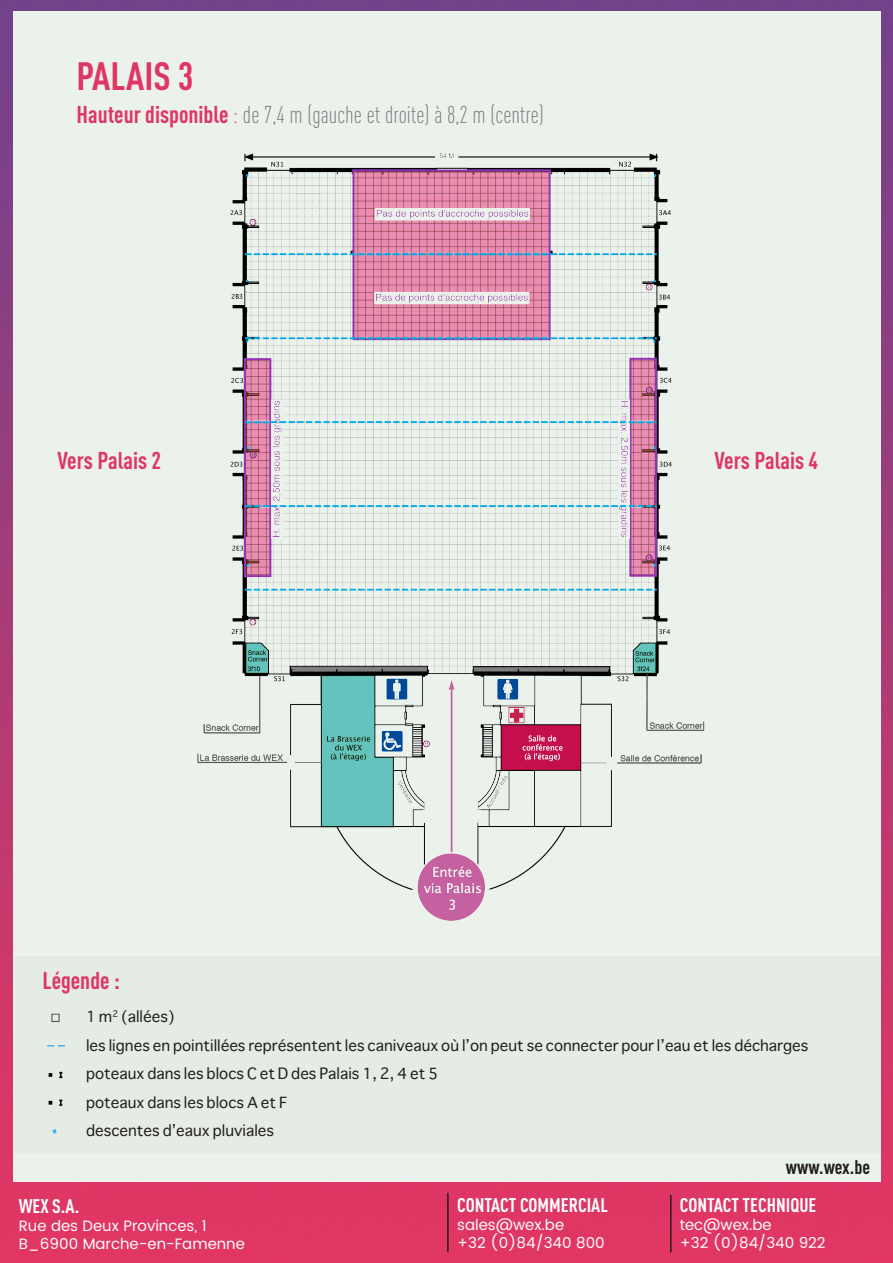
<style>
.page{position:relative;width:893px;height:1263px;background:#fff}
.page>*{position:absolute;margin:0;border:0;box-sizing:border-box;transform-origin:0 0}
.t1{font:700 39px "DIN Cond";color:#df3663}
.t2{font:300 24px "DIN Cond";color:#757679}
.t3{font:700 24px "DIN Cond";color:#df3663}
.t4{font:700 19.5px "DIN Cond";color:#fff}
.t5{font:700 19.5px "DIN Cond";color:#231f20}
.t6{font:15px "Sathu";color:#231f20}
.t7{font:15px/18px "Poppins";color:#fff}
.s1{font-weight:700;color:#df3663}
.s2{color:#df3663}
</style>
<div class="page">
<img style="left:0;top:0;width:893px;height:1263px">
<div style="left:13px;top:12px;width:867px;height:1170px;background:#ebf1eb"></div>
<div style="left:14px;top:956px;width:868px;height:196px;background:#e5ebe5"></div>
<hr style="left:447px;top:1193px;width:2px;height:59px;background:#231f20">
<hr style="left:670px;top:1195px;width:1px;height:57px;background:#231f20">
<img style="left:51px;top:1013px;width:9px;height:9px">
<img style="left:48px;top:1071px;width:15px;height:8px">
<img style="left:48px;top:1099px;width:15px;height:7px">
<img style="left:197px;top:153px;width:508px;height:768px">
<svg style="left:47px;top:1045px;width:18px;height:1px"></svg>
<svg style="left:53px;top:1129px;width:3px;height:4px"></svg>
<p class="t1" style="left:77px;top:52px;width:118px">PALAIS 3</p>
<p class="t2" style="left:77px;top:101px;width:469px"><span class="s1">Hauteur disponible</span> <span class="s2">:</span> de 7,4 m (gauche et droite) à 8,2 m (centre)</p>
<p class="t3" style="left:57px;top:446px;width:105px">Vers Palais 2</p>
<p class="t3" style="left:714px;top:446px;width:105px">Vers Palais 4</p>
<p class="t3" style="left:43px;top:966px;width:79px">Légende :</p>
<p class="t6" style="left:86px;top:1004px;width:90px">1 m<sup>2</sup> (allées)</p>
<p class="t6" style="left:86px;top:1033px;width:724px">les lignes en pointillées représentent les caniveaux où l’on peut se connecter pour l’eau et les décharges</p>
<p class="t6" style="left:86px;top:1061px;width:354px">poteaux dans les blocs C et D des Palais 1, 2, 4 et 5</p>
<p class="t6" style="left:86px;top:1090px;width:203px">poteaux dans les blocs A et F</p>
<p class="t6" style="left:86px;top:1118px;width:190px">descentes d’eaux pluviales</p>
<p class="t4" style="left:19px;top:1194px;width:62px">WEX S.A.</p>
<p class="t7" style="left:19px;top:1217px;width:228px">Rue des Deux Provinces, 1<br>B_6900 Marche-en-Famenne</p>
<p class="t4" style="left:457px;top:1193px;width:152px">CONTACT COMMERCIAL</p>
<p class="t7" style="left:457px;top:1216px;width:109px">sales@wex.be</p>
<p class="t7" style="left:457px;top:1234px;width:149px">+32 (0)84/340 800</p>
<p class="t5" style="left:786px;top:1155px;width:86px">www.wex.be</p>
<p class="t4" style="left:680px;top:1193px;width:138px">CONTACT TECHNIQUE</p>
<p class="t7" style="left:680px;top:1216px;width:93px">tec@wex.be</p>
<p class="t7" style="left:680px;top:1234px;width:147px">+32 (0)84/340 922</p>
</div>
